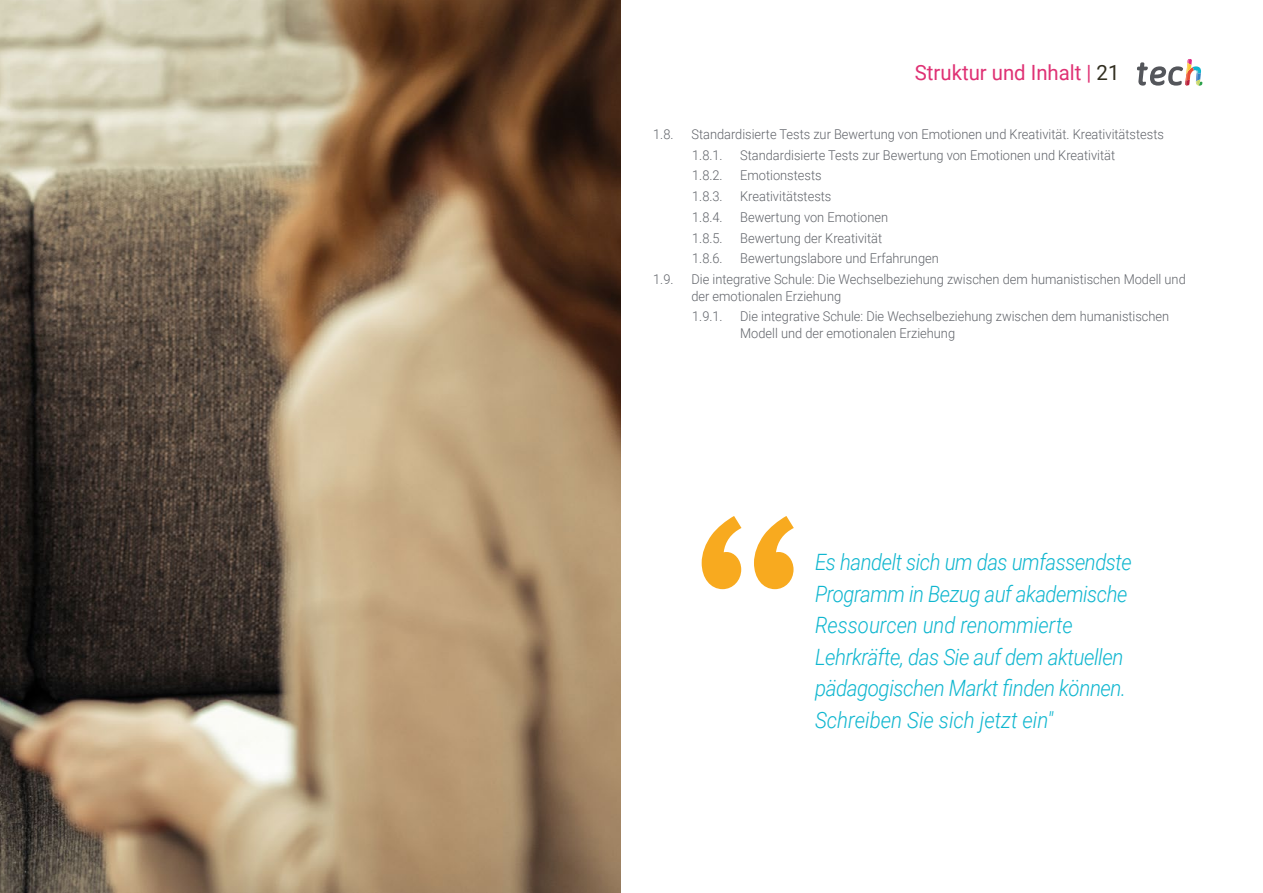
<style>
.page{position:relative;width:1263px;height:893px;background:#fff}
.page>*{position:absolute;margin:0;border:0;box-sizing:border-box;transform-origin:0 0}
.t1{font:italic 300 22.5px/31.5px "Roboto";letter-spacing:-.02em;color:#0fb6cf;scale:.9 1}
.t2{font:21px "Roboto";color:#df3174}
.t3{font:300 13.5px/16.5px "Roboto";color:#61646a;scale:.95 1}
.s1{color:#312e20}
</style>
<div class="page">
<img style="left:0;top:0;width:621px;height:893px">
<svg style="left:702px;top:516px;width:92px;height:73px"></svg>
<svg style="left:1137px;top:59px;width:65px;height:27px"></svg>
<h2 class="t2" style="left:915px;top:57px;width:206px">Struktur und Inhalt | <span class="s1">21</span></h2>
<p class="t3" style="left:653px;top:125px;width:23px">1.8.</p>
<p class="t3" style="left:691px;top:123px;width:499px;line-height:20.7px">Standardisierte Tests zur Bewertung von Emotionen und Kreativität. Kreativitätstests<br>1.8.1.</p>
<p class="t3" style="left:740px;top:146px;width:396px">Standardisierte Tests zur Bewertung von Emotionen und Kreativität</p>
<p class="t3" style="left:692px;top:167px;width:34px">1.8.2.</p>
<p class="t3" style="left:740px;top:167px;width:87px">Emotionstests</p>
<p class="t3" style="left:692px;top:187px;width:34px">1.8.3.</p>
<p class="t3" style="left:740px;top:187px;width:98px">Kreativitätstests</p>
<p class="t3" style="left:692px;top:208px;width:34px">1.8.4.</p>
<p class="t3" style="left:740px;top:208px;width:157px">Bewertung von Emotionen</p>
<p class="t3" style="left:692px;top:229px;width:34px">1.8.5.</p>
<p class="t3" style="left:740px;top:229px;width:151px">Bewertung der Kreativität</p>
<p class="t3" style="left:692px;top:250px;width:34px">1.8.6.</p>
<p class="t3" style="left:740px;top:250px;width:211px">Bewertungslabore und Erfahrungen</p>
<p class="t3" style="left:653px;top:270px;width:23px">1.9.</p>
<p class="t3" style="left:691px;top:270px;width:522px">Die integrative Schule: Die Wechselbeziehung zwischen dem humanistischen Modell und der emotionalen Erziehung</p>
<p class="t3" style="left:692px;top:308px;width:34px">1.9.1.</p>
<p class="t3" style="left:740px;top:308px;width:453px">Die integrative Schule: Die Wechselbeziehung zwischen dem humanistischen<br>Modell und der emotionalen Erziehung</p>
<h1 class="t1" style="left:815px;top:546px;width:353px">Es handelt sich um das umfassendste Programm in Bezug auf akademische Ressourcen und renommierte Lehrkräfte, das Sie auf dem aktuellen pädagogischen Markt finden können.<br>Schreiben Sie sich jetzt ein"</h1>
</div>
